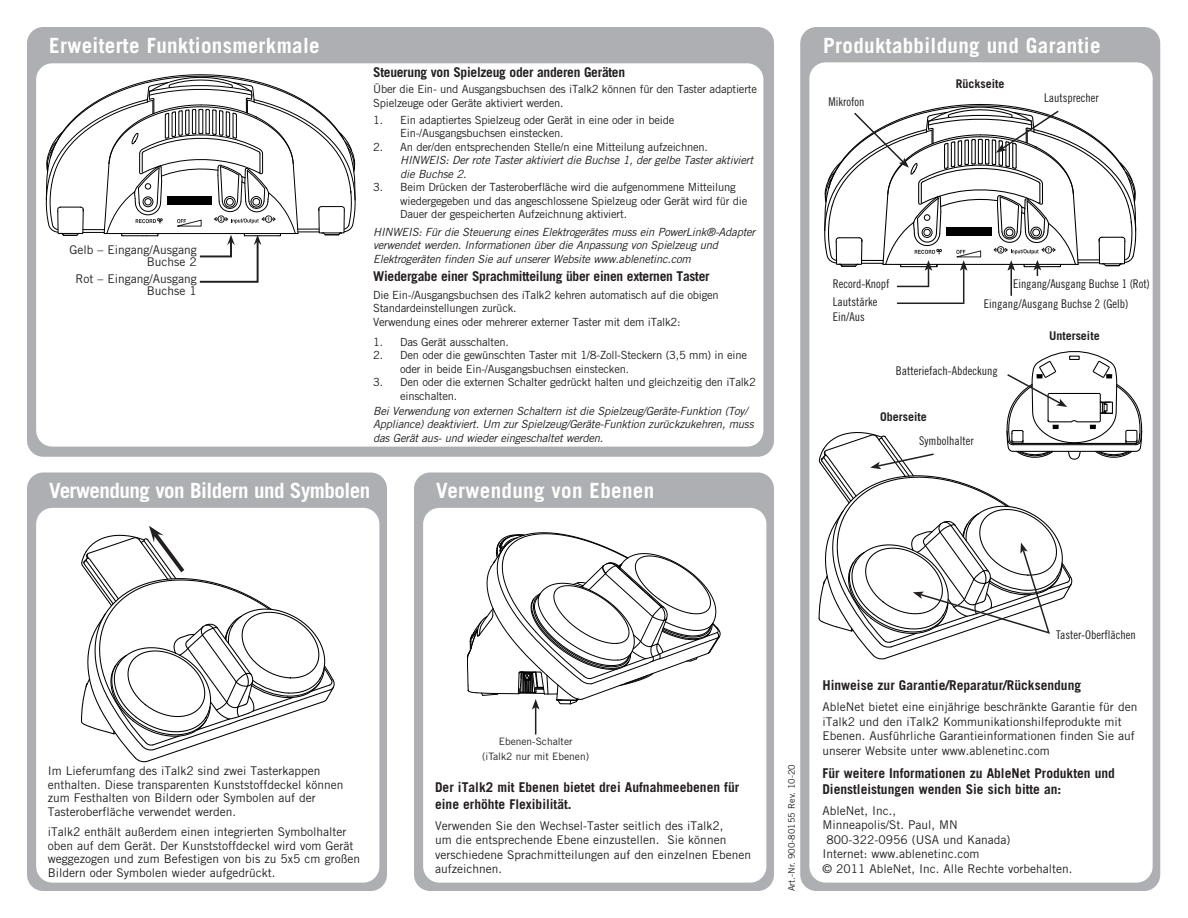
<style>
.page{position:relative;width:1188px;height:918px;background:#fff}
.page>*{position:absolute;margin:0;border:0;box-sizing:border-box;transform-origin:0 0}
.t1{font:700 21px "Trade Gothic LT Std";letter-spacing:.015em;color:#fff}
.t2{font:700 21px "Trade Gothic LT Std";letter-spacing:-.025em;color:#fff}
.t3{font:700 13.5px/16.2px "Trade Gothic LT Std";color:#231f20}
.t4{font:700 13.5px "Trade Gothic LT Std";letter-spacing:-.02em;color:#231f20}
.secondary{font:12px/14.4px "Trade Gothic LT Std";color:#231f20}
.Captions{font:12px/14.4px "Trade Gothic LT Std Cn 18";color:#231f20}
.Captions-2{font:700 12px "Trade Gothic LT Std";color:#231f20}
.secondary-2{font:11.25px/13.5px "Trade Gothic LT Std";letter-spacing:-.02em;color:#231f20}
.NOTES{font:italic 11.25px/13.5px "Trade Gothic LT Std";letter-spacing:-.02em;color:#231f20}
.Numbers{font:italic 11.25px/13.5px "Trade Gothic LT Std";letter-spacing:-.02em;color:#231f20}
.t5{font:10.2px "Trade Gothic LT Std";color:#231f20}
.secondary-3{font:9px "Trade Gothic LT Std";color:#231f20}
.s1{font-style:normal}
</style>
<div class="page">
<div style="left:27px;top:27px;width:747px;height:430px;background:#aeafb3;border-radius:16px"></div>
<div style="left:36px;top:63px;width:727px;height:384px;background:#fff;border-radius:16px"></div>
<div style="left:800px;top:27px;width:360px;height:864px;background:#aeafb3;border-radius:16px"></div>
<div style="left:809px;top:62px;width:344px;height:821px;background:#fff;border-radius:16px"></div>
<div style="left:27px;top:472px;width:360px;height:419px;background:#aeafb3;border-radius:16px"></div>
<div style="left:36px;top:508px;width:343px;height:375px;background:#fff;border-radius:16px"></div>
<hr style="left:897px;top:303px;width:66px;height:1px;background:#231f20">
<hr style="left:963px;top:268px;width:1px;height:36px;background:#231f20">
<hr style="left:1010px;top:268px;width:2px;height:28px;background:#231f20">
<div style="left:414px;top:472px;width:360px;height:419px;background:#aeafb3;border-radius:16px"></div>
<div style="left:423px;top:508px;width:343px;height:375px;background:#fff;border-radius:16px"></div>
<svg style="left:45px;top:74px;width:311px;height:209px"></svg>
<svg style="left:81px;top:526px;width:254px;height:237px"></svg>
<svg style="left:818px;top:351px;width:325px;height:309px"></svg>
<svg style="left:824px;top:104px;width:313px;height:183px"></svg>
<svg style="left:467px;top:532px;width:253px;height:203px"></svg>
<p class="t1" style="left:49px;top:33px;width:272px">Erweiterte Funktionsmerkmale</p>
<p class="t1" style="left:823px;top:33px;width:279px">Produktabbildung und Garantie</p>
<p class="t4" style="left:373px;top:64px;width:254px">Steuerung von Spielzeug oder anderen Geräten</p>
<p class="secondary-2" style="left:373px;top:82px;width:385px">Über die Ein- und Ausgangsbuchsen des iTalk2 können für den Taster adaptierte<br>Spielzeuge oder Geräte aktiviert werden.</p>
<p class="secondary-2" style="left:400px;top:113px;width:276px;text-indent:-27px">1. Ein adaptiertes Spielzeug oder Gerät in eine oder in beide<br>Ein-/Ausgangsbuchsen einstecken.</p>
<p class="NOTES" style="left:400px;top:140px;width:354px;text-indent:-27px"><span class="s1">2. An der/den entsprechenden Stelle/n eine Mitteilung aufzeichnen.<br></span>HINWEIS: Der rote Taster aktiviert die Buchse 1, der gelbe Taster aktiviert die Buchse 2.</p>
<p class="secondary-2" style="left:400px;top:181px;width:349px;text-indent:-27px">3. Beim Drücken der Tasteroberfläche wird die aufgenommene Mitteilung wiedergegeben und das angeschlossene Spielzeug oder Gerät wird für die<br>Dauer der gespeicherten Aufzeichnung aktiviert.</p>
<p class="NOTES" style="left:373px;top:225px;width:384px">HINWEIS: Für die Steuerung eines Elektrogerätes muss ein PowerLink®-Adapter verwendet werden. Informationen über die Anpassung von Spielzeug und<br>Elektrogeräten finden Sie auf unserer Website www.ablenetinc.com</p>
<p class="t4" style="left:373px;top:268px;width:338px">Wiedergabe einer Sprachmitteilung über einen externen Taster</p>
<p class="secondary-2" style="left:373px;top:288px;width:347px">Die Ein-/Ausgangsbuchsen des iTalk2 kehren automatisch auf die obigen<br>Standardeinstellungen zurück.<br>Verwendung eines oder mehrerer externer Taster mit dem iTalk2:</p>
<p class="secondary-2" style="left:373px;top:335px;width:137px">1. Das Gerät ausschalten.</p>
<p class="secondary-2" style="left:400px;top:349px;width:348px;text-indent:-27px">2. Den oder die gewünschten Taster mit 1/8-Zoll-Steckern (3,5 mm) in eine oder in beide Ein-/Ausgangsbuchsen einstecken.</p>
<p class="secondary-2" style="left:400px;top:376px;width:357px;text-indent:-27px">3. Den oder die externen Schalter gedrückt halten und gleichzeitig den iTalk2 einschalten.</p>
<p class="Numbers" style="left:373px;top:404px;width:382px">Bei Verwendung von externen Schaltern ist die Spielzeug/Geräte-Funktion (Toy/<br>Appliance) deaktiviert. Um zur Spielzeug/Geräte-Funktion zurückzukehren, muss das Gerät aus- und wieder eingeschaltet werden.</p>
<p class="Captions-2" style="left:956px;top:76px;width:50px">Rückseite</p>
<p class="Captions" style="left:1044px;top:90px;width:56px">Lautsprecher</p>
<p class="Captions" style="left:828px;top:95px;width:37px">Mikrofon</p>
<p class="secondary" style="left:69px;top:244px;width:129px;line-height:12px;text-align:right">Gelb – Eingang/Ausgang<br>Buchse 2</p>
<p class="secondary" style="left:75px;top:273px;width:123px;line-height:12px;text-align:right">Rot – Eingang/Ausgang<br>Buchse 1</p>
<p class="Captions" style="left:833px;top:276px;width:58px">Record-Knopf</p>
<p class="Captions" style="left:833px;top:295px;width:46px">Lautstärke<br>Ein/Aus</p>
<p class="Captions" style="left:1013px;top:276px;width:138px">Eingang/Ausgang Buchse 1 (Rot)</p>
<p class="Captions" style="left:984px;top:296px;width:146px">Eingang/Ausgang Buchse 2 (Gelb)</p>
<p class="Captions-2" style="left:1049px;top:328px;width:52px">Unterseite</p>
<p class="Captions" style="left:896px;top:363px;width:103px">Batteriefach-Abdeckung</p>
<p class="Captions-2" style="left:880px;top:409px;width:48px">Oberseite</p>
<p class="Captions" style="left:919px;top:433px;width:56px">Symbolhalter</p>
<p class="t2" style="left:49px;top:478px;width:322px">Verwendung von Bildern und Symbolen</p>
<p class="t1" style="left:436px;top:478px;width:219px">Verwendung von Ebenen</p>
<p class="secondary" style="left:48px;top:764px;width:297px;line-height:13.5px">Im Lieferumfang des iTalk2 sind zwei Tasterkappen enthalten. Diese transparenten Kunststoffdeckel können zum Festhalten von Bildern oder Symbolen auf der Tasteroberfläche verwendet werden.</p>
<p class="secondary" style="left:48px;top:825px;width:314px;line-height:13.5px">iTalk2 enthält außerdem einen integrierten Symbolhalter oben auf dem Gerät. Der Kunststoffdeckel wird vom Gerät weggezogen und zum Befestigen von bis zu 5x5 cm großen Bildern oder Symbolen wieder aufgedrückt.</p>
<p class="t5" style="left:499px;top:735px;width:75px">Ebenen-Schalter</p>
<p class="t5" style="left:482px;top:750px;width:108px">(iTalk2 nur mit Ebenen)</p>
<p class="t3" style="left:435px;top:779px;width:306px">Der iTalk2 mit Ebenen bietet drei Aufnahmeebenen für eine erhöhte Flexibilität.</p>
<p class="secondary" style="left:435px;top:818px;width:318px">Verwenden Sie den Wechsel-Taster seitlich des iTalk2,<br>um die entsprechende Ebene einzustellen. Sie können verschiedene Sprachmitteilungen auf den einzelnen Ebenen aufzeichnen.</p>
<p class="secondary-3" style="left:786px;top:891px;width:128px;rotate:-90deg">Art.-Nr. 900-80155 Rev. 10-20</p>
<p class="Captions" style="left:1056px;top:627px;width:81px">Taster-Oberflächen</p>
<p class="t3" style="left:822px;top:677px;width:260px">Hinweise zur Garantie/Reparatur/Rücksendung</p>
<p class="secondary" style="left:822px;top:700px;width:316px">AbleNet bietet eine einjährige beschränkte Garantie für den iTalk2 und den iTalk2 Kommunikationshilfeprodukte mit Ebenen. Ausführliche Garantieinformationen finden Sie auf unserer Website unter www.ablenetinc.com</p>
<p class="t3" style="left:822px;top:765px;width:294px">Für weitere Informationen zu AbleNet Produkten und<br>Dienstleistungen wenden Sie sich bitte an:</p>
<p class="secondary" style="left:822px;top:803px;width:75px">AbleNet, Inc.,</p>
<p class="secondary" style="left:822px;top:818px;width:137px">Minneapolis/St. Paul, MN</p>
<p class="secondary" style="left:826px;top:832px;width:186px">800-322-0956 (USA und Kanada)</p>
<p class="secondary" style="left:822px;top:847px;width:159px">Internet: www.ablenetinc.com</p>
<p class="secondary" style="left:822px;top:861px;width:252px">© 2011 AbleNet, Inc. Alle Rechte vorbehalten.</p>
</div>
